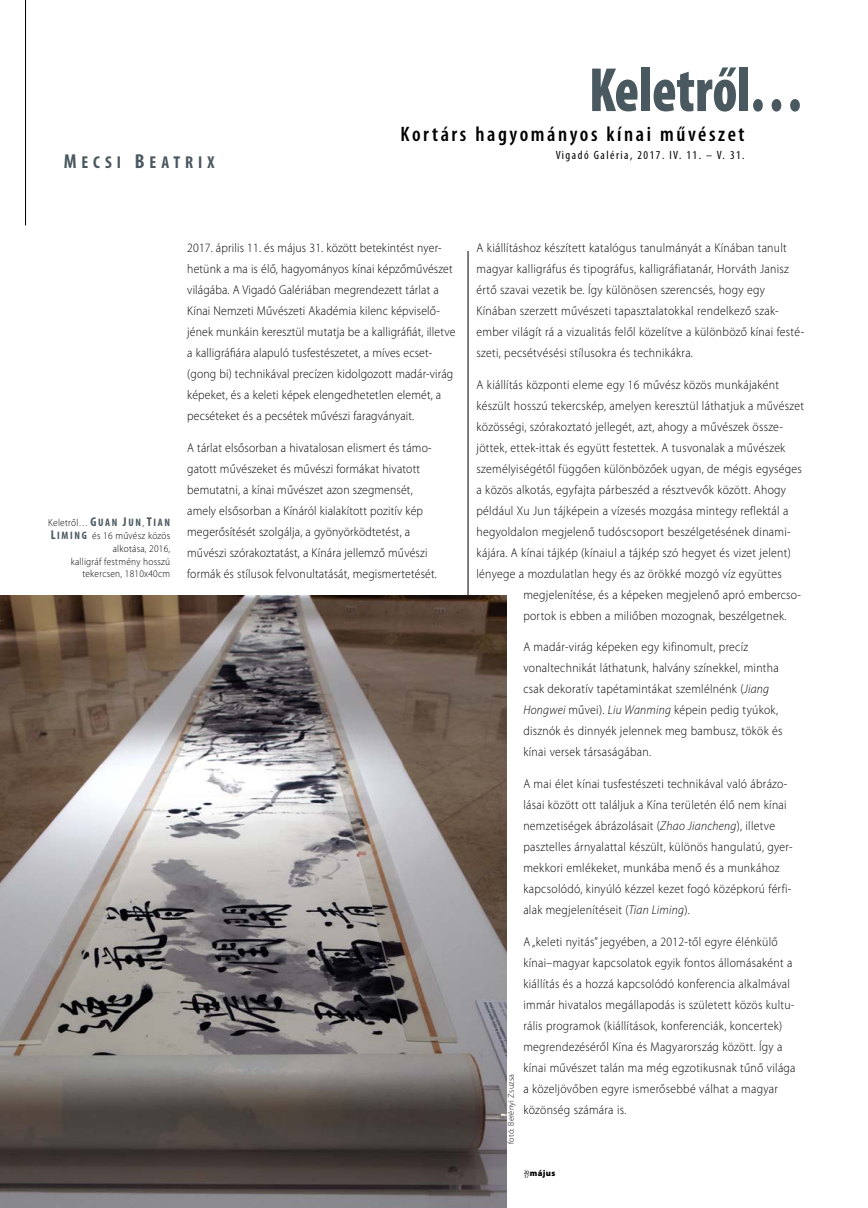
<style>
.page{position:relative;width:868px;height:1208px;background:#fff}
.page>*{position:absolute;margin:0;border:0;box-sizing:border-box;transform-origin:0 0}
.t1{font:900 condensed 63px "Myriad Pro";letter-spacing:-.005em;color:#4a585f;scale:.88 1}
.t2{font:600 condensed 21px "Myriad Pro";letter-spacing:.125em;color:#000}
.t3{font:700 condensed 17.25px "Myriad Pro";letter-spacing:.285em;color:#4a585f}
.t4{font:300 12.75px/21px "Myriad Pro";letter-spacing:.025em;color:#000;scale:.92 1}
.t5{font:condensed 12px "Myriad Pro";letter-spacing:.125em;color:#000}
.t6{font:300 10.2px/12.8px "Myriad Pro";letter-spacing:.025em;color:#000;text-align:right;scale:.92 1}
.t7{font:900 8.7px "Myriad Pro";letter-spacing:.05em;color:#000}
.t8{font:300 8.4px "Myriad Pro";letter-spacing:.025em;color:#000}
.t9{font:5.1px "Myriad Pro";color:#000;scale:1.18 1}
.s1{font-size:20.25px}
.s2{font-weight:700;font-stretch:condensed;font-size:12.75px;color:#4a585f}
.s3{font-weight:700;font-stretch:condensed;font-size:10.8px;color:#4a585f}
.s4{font-style:italic}
</style>
<div class="page">
<hr style="left:25px;top:0;width:1px;height:225px;background:#000">
<hr style="left:467px;top:251px;width:1px;height:910px;background:#000">
<img style="left:0;top:595px;width:506px;height:613px">
<h3 class="t3" style="left:64px;top:155px;width:152px"><span class="s1">M</span>ECSI <span class="s1">B</span>EATRIX</h3>
<h1 class="t1" style="left:589px;top:66px;width:246px">Keletről…</h1>
<p class="t5" style="left:555px;top:150px;width:190px">Vigadó Galéria, 2017. IV. 11. – V. 31.</p>
<h2 class="t2" style="left:400px;top:125px;width:346px">Kortárs hagyományos kínai művészet</h2>
<p class="t6" style="left:48px;top:517px;width:134px">Keletről… <span class="s2">G</span><span class="s3">UAN</span> <span class="s2">J</span><span class="s3">UN</span>, <span class="s2">T</span><span class="s3">IAN<br></span><span class="s2">L</span><span class="s3">IMING</span> és 16 művész közös alkotása, 2016,<br>kalligráf festmény hosszú tekercsen, 1810x40cm</p>
<p class="t4" style="left:187px;top:238px;width:293px">2017. április 11. és május 31. között betekintést nyer&shy;hetünk a ma is élő, hagyományos kínai képzőművészet világába. A Vigadó Galériában megrendezett tárlat a Kínai Nemzeti Művészeti Akadémia kilenc képviselő&shy;jének munkáin keresztül mutatja be a kalligráfiát, illetve a kalligráfiára alapuló tusfestészetet, a míves ecset-(gong bi) technikával precízen kidolgozott madár-virág képeket, és a keleti képek elengedhetetlen elemét, a pecséteket és a pecsétek művészi faragványait.</p>
<p class="t4" style="left:187px;top:438px;width:273px">A tárlat elsősorban a hivatalosan elismert és támo&shy;gatott művészeket és művészi formákat hivatott bemutatni, a kínai művészet azon szegmensét, amely elsősorban a Kínáról kialakított pozitív kép megerősítését szolgálja, a gyönyörködtetést, a művészi szórakoztatást, a Kínára jellemző művészi formák és stílusok felvonultatását, megismertetését.</p>
<p class="t4" style="left:476px;top:238px;width:357px">A kiállításhoz készített katalógus tanulmányát a Kínában tanult magyar kalligráfus és tipográfus, kalligráfiatanár, Horváth Janisz értő szavai vezetik be. Így különösen szerencsés, hogy egy Kínában szerzett művészeti tapasztalatokkal rendelkező szak&shy;ember világít rá a vizualitás felől közelítve a különböző kínai festé&shy;szeti, pecsétvésési stílusokra és technikákra.</p>
<p class="t4" style="left:476px;top:375px;width:357px">A kiállítás központi eleme egy 16 művész közös munkájaként készült hosszú tekercskép, amelyen keresztül láthatjuk a művészet közösségi, szórakoztató jellegét, azt, ahogy a művészek össze&shy;jöttek, ettek-ittak és együtt festettek. A tusvonalak a művészek személyiségétől függően különbözőek ugyan, de mégis egységes a közös alkotás, egyfajta párbeszéd a résztvevők között. Ahogy például Xu Jun tájképein a vízesés mozgása mintegy reflektál a hegyoldalon megjelenő tudóscsoport beszélgetésének dinami&shy;kájára. A kínai tájkép (kínaiul a tájkép szó hegyet és vizet jelent) lényege a mozdulatlan hegy és az örökké mozgó víz együttes</p>
<p class="t4" style="left:523px;top:585px;width:303px">megjelenítése, és a képeken megjelenő apró embercso&shy;portok is ebben a miliőben mozognak, beszélgetnek.</p>
<p class="t4" style="left:523px;top:637px;width:283px">A madár-virág képeken egy kifinomult, precíz vonaltechnikát láthatunk, halvány színekkel, mintha csak dekoratív tapétamintákat szemlélnénk (<span class="s4">Jiang Hongwei</span> művei). <span class="s4">Liu Wanming</span> képein pedig tyúkok, disznók és dinnyék jelennek meg bambusz, tökök és kínai versek társaságában.</p>
<p class="t4" style="left:523px;top:774px;width:294px">A mai élet kínai tusfestészeti technikával való ábrázo&shy;lásai között ott találjuk a Kína területén élő nem kínai nemzetiségek ábrázolásait (<span class="s4">Zhao Jiancheng</span>), illetve pasztelles árnyalattal készült, különös hangulatú, gyer&shy;mekkori emlékeket, munkába menő és a munkához kapcsolódó, kinyúló kézzel kezet fogó középkorú férfi&shy;alak megjelenítéseit (<span class="s4">Tian Liming</span>).</p>
<p class="t4" style="left:523px;top:932px;width:297px">A „keleti nyitás” jegyében, a 2012-től egyre élénkülő kínai–magyar kapcsolatok egyik fontos állomásaként a kiállítás és a hozzá kapcsolódó konferencia alkalmával immár hivatalos megállapodás is született közös kultu&shy;rális programok (kiállítások, konferenciák, koncertek) megrendezéséről Kína és Magyarország között. Így a kínai művészet talán ma még egzotikusnak tűnő világa a közeljövőben egyre ismerősebbé válhat a magyar közönség számára is.</p>
<p class="t8" style="left:507px;top:1144px;width:72px;rotate:-90deg">fotó: Berényi Zsuzsa</p>
<p class="t7" style="left:523px;top:1170px;width:33px"><sub>17</sub>május</p>
<p class="t9" style="left:523px;top:1170px;width:6px">20</p>
</div>
